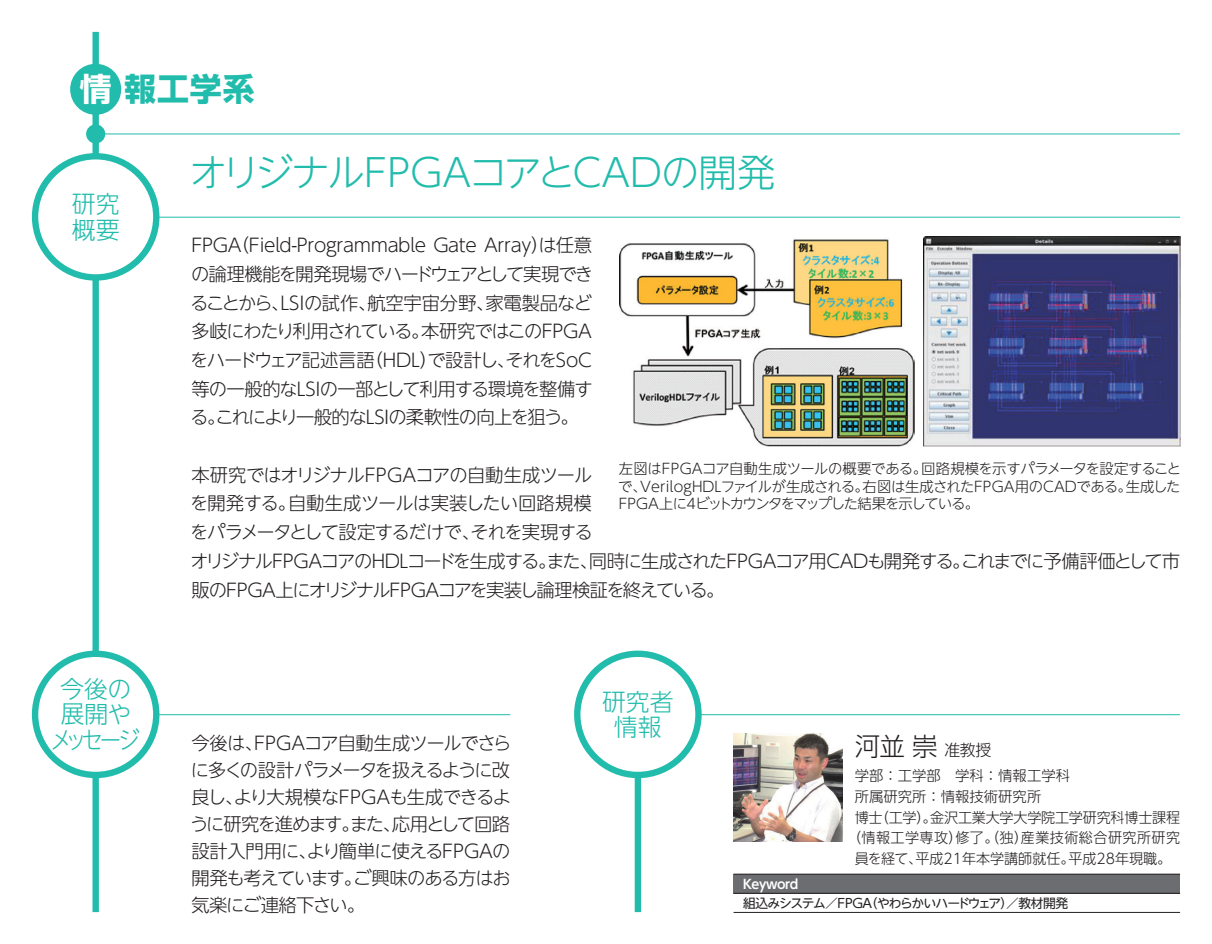
<style>
.page{position:relative;width:1212px;height:944px;background:#fff}
.page>*{position:absolute;margin:0;border:0;box-sizing:border-box;transform-origin:0 0}
.t1{font:300 38.25px "UD Shin Go NT Pr 6 N";letter-spacing:-.015em;color:#22bcac}
.t2{font:700 31.95px "UD Shin Go NT Pr 6 N";letter-spacing:.03em;color:#22bcac}
.t3{font:300 25.43px "UD Shin Go NT Pr 6 N";color:#231f20}
.t4{font:300 23.85px/25.4px "UD Shin Go NT Pr 6 N";letter-spacing:-.09em;color:#22bcac;text-align:center}
.t5{font:300 23.85px/25.4px "UD Shin Go NT Pr 6 N";color:#22bcac}
.t6{font:300 18.22px/28.8px "UD Shin Go NT Pr 6 N";letter-spacing:-.05em;color:#231f20}
.t7{font:300 18.22px/28.8px "UD Shin Go NT Pr 6 N";letter-spacing:-.03em;color:#231f20;text-align:right}
.t8{font:300 18.22px/27px "UD Shin Go NT Pr 6 N";letter-spacing:-.02em;color:#231f20;text-align:center}
.t9{font:300 18.22px/28.8px "UD Shin Go NT Pr 6 N";letter-spacing:-.08em;color:#231f20}
.t10{font:300 18.22px/28.8px "UD Shin Go NT Pr 6 N";letter-spacing:-.075em;color:#231f20}
.t11{font:300 18.22px/27px "UD Shin Go NT Pr 6 N";letter-spacing:-.07em;color:#231f20}
.t12{font:300 18.22px/27px "UD Shin Go NT Pr 6 N";letter-spacing:-.09em;color:#231f20}
.t13{font:300 15.97px "UD Shin Go NT Pr 6 N";color:#231f20}
.t14{font:300 14.4px "UD Shin Go NT Pr 6 N";letter-spacing:-.01em;color:#231f20}
.t15{font:300 14.4px/17.6px "UD Shin Go NT Pr 6 N";letter-spacing:-.095em;color:#231f20}
.t16{font:300 14.4px "UD Shin Go NT Pr 6 N";letter-spacing:.01em;color:#231f20}
.t17{font:300 14.4px "UD Shin Go NT Pr 6 N";letter-spacing:-.045em;color:#231f20}
.t18{font:300 14.4px "UD Shin Go NT Pr 6 N";letter-spacing:.03em;color:#231f20}
.t19{font:12.83px "UD Shin Go NT Pr 6 N";letter-spacing:-.07em;color:#231f20}
.t20{font:700 12.83px "UD Shin Go NT Pr 6 N De";letter-spacing:-.03em;color:#fff}
.s1{color:#fff}
</style>
<div class="page">
<hr style="left:96px;top:134px;width:1084px;height:1px;background:#22bcac">
<div style="left:92px;top:32px;width:7px;height:880px;background:#22bcac"></div>
<div style="left:70px;top:64px;width:51px;height:51px;background:#22bcac;border-radius:50%"></div>
<div style="left:86px;top:124px;width:19px;height:20px;background:#22bcac;border-radius:50%"></div>
<hr style="left:96px;top:217px;width:1084px;height:1px;background:#22bcac">
<hr style="left:96px;top:714px;width:414px;height:1px;background:#22bcac">
<hr style="left:638px;top:714px;width:542px;height:1px;background:#22bcac">
<div style="left:635px;top:676px;width:6px;height:236px;background:#22bcac"></div>
<div style="left:35px;top:156px;width:121px;height:121px;background:#fff;border-radius:50%"></div>
<div style="left:32px;top:153px;width:127px;height:128px;border:6px solid #22bcac;border-radius:50%"></div>
<div style="left:35px;top:654px;width:121px;height:121px;background:#fff;border-radius:50%"></div>
<div style="left:32px;top:651px;width:127px;height:127px;border:6px solid #22bcac;border-radius:50%"></div>
<div style="left:577px;top:654px;width:121px;height:121px;background:#fff;border-radius:50%"></div>
<div style="left:574px;top:651px;width:128px;height:127px;border:6px solid #22bcac;border-radius:50%"></div>
<img style="left:733px;top:733px;width:109px;height:109px">
<img style="left:619px;top:239px;width:296px;height:207px">
<img style="left:923px;top:237px;width:257px;height:209px">
<div style="left:733px;top:874px;width:447px;height:19px;background:#6c6d70"></div>
<hr style="left:733px;top:874px;width:447px;height:1px;background:#231f20">
<hr style="left:733px;top:893px;width:447px;height:1px;background:#231f20">
<hr style="left:733px;top:912px;width:447px;height:1px;background:#231f20">
<h2 class="t2" style="left:80px;top:63px;width:176px"><span class="s1">情</span>報工学系</h2>
<h3 class="t5" style="left:72px;top:191px;width:49px">研究概要</h3>
<h3 class="t4" style="left:50px;top:675px;width:91px">今後の展開やメッセージ</h3>
<h1 class="t1" style="left:190px;top:141px;width:587px">オリジナルFPGAコアとCADの開発</h1>
<p class="t8" style="left:231px;top:231px;width:363px">（Field-Programmable Gate Array は任意</p>
<p class="t6" style="left:531px;top:230px;width:20px">）</p>
<p class="t6" style="left:191px;top:230px;width:52px">FPGA</p>
<p class="t6" style="left:191px;top:259px;width:404px">の論理機能を開発現場でハードウェアとして実現でき</p>
<p class="t6" style="left:485px;top:288px;width:108px">家電製品など</p>
<p class="t7" style="left:190px;top:288px;width:188px">ることから LSIの試作、</p>
<p class="t6" style="left:367px;top:288px;width:129px">航空宇宙分野、</p>
<p class="t6" style="left:271px;top:288px;width:20px">、</p>
<p class="t10" style="left:365px;top:316px;width:229px;text-indent:-173px">多岐にわたり利用されている。<br>（HDL で設計しそれをSoC</p>
<p class="t7" style="left:421px;top:316px;width:172px">本研究ではこのFPGA</p>
<p class="t6" style="left:420px;top:345px;width:20px">）</p>
<p class="t6" style="left:190px;top:345px;width:404px">をハードウェア記述言語<br>等の一般的なLSIの一部として利用する環境を整備するこれにより一般的なLSIの柔軟性の向上を狙う。</p>
<p class="t6" style="left:497px;top:345px;width:20px">、</p>
<p class="t6" style="left:207px;top:402px;width:20px">。</p>
<p class="t7" style="left:191px;top:460px;width:402px">本研究ではオリジナルFPGAコアの自動生成ツール自動生成ツールは実装したい回路規模</p>
<p class="t6" style="left:190px;top:488px;width:108px">を開発する。</p>
<p class="t17" style="left:921px;top:457px;width:262px">回路規模を示すパラメータを設定すること</p>
<p class="t14" style="left:619px;top:457px;width:310px">左図はFPGAコア自動生成ツールの概要である。</p>
<p class="t16" style="left:640px;top:474px;width:230px">VerilogHDLファイルが生成される。</p>
<p class="t14" style="left:862px;top:474px;width:271px">右図は生成されたFPGA用のCADである。</p>
<p class="t14" style="left:1126px;top:474px;width:56px">生成した</p>
<p class="t15" style="left:618px;top:477px;width:362px">で、<br>FPGA上に4ビットカウンタをマップした結果を示している。</p>
<p class="t6" style="left:190px;top:517px;width:991px">をパラメータとして設定するだけで、<br>オリジナルFPGAコアのHDLコードを生成するまた同時に生成されたFPGAコア用CADも開発するこれまでに予備評価として市</p>
<p class="t6" style="left:470px;top:517px;width:124px">それを実現する</p>
<p class="t9" style="left:191px;top:546px;width:535px;text-indent:347px">。<br>販のFPGA上にオリジナルFPGAコアを実装し論理検証を終えている。</p>
<p class="t6" style="left:952px;top:546px;width:20px">。</p>
<p class="t6" style="left:580px;top:546px;width:20px">、</p>
<p class="t6" style="left:254px;top:728px;width:259px">FPGAコア自動生成ツールでさら</p>
<p class="t6" style="left:191px;top:729px;width:322px;line-height:27px">今後は、<br>に多くの設計パラメータを扱えるように改良しより大規模なFPGAも生成できるよ</p>
<p class="t12" style="left:190px;top:783px;width:322px;text-indent:35px">、<br>うに研究を進めますまた応用として回路</p>
<p class="t8" style="left:191px;top:810px;width:321px">。<br>設計入門用により簡単に使えるFPGAの</p>
<p class="t6" style="left:383px;top:809px;width:20px">、</p>
<p class="t6" style="left:298px;top:836px;width:20px">、</p>
<p class="t6" style="left:353px;top:863px;width:159px">ご興味のある方はお</p>
<p class="t11" style="left:191px;top:864px;width:175px">開発も考えています。気楽にご連絡下さい。</p>
<h3 class="t5" style="left:602px;top:688px;width:73px;text-align:center">研究者情報</h3>
<h3 class="t3" style="left:855px;top:726px;width:84px">河並崇</h3>
<p class="t14" style="left:855px;top:764px;width:217px">学部：工学部　学科：情報工学科</p>
<p class="t14" style="left:855px;top:785px;width:188px">所属研究所：情報技術研究所</p>
<p class="t14" style="left:930px;top:806px;width:251px">金沢工業大学大学院工学研究科博士課程</p>
<p class="t13" style="left:944px;top:737px;width:48px">准教授</p>
<p class="t14" style="left:875px;top:806px;width:63px">（工学）。</p>
<p class="t14" style="left:855px;top:806px;width:29px">博士</p>
<p class="t14" style="left:847px;top:826px;width:117px">（情報工学専攻）</p>
<p class="t14" style="left:955px;top:826px;width:74px">修了。（独）</p>
<p class="t18" style="left:1021px;top:826px;width:161px">産業技術総合研究所研究</p>
<p class="t20" style="left:743px;top:873px;width:57px">Keyword</p>
<p class="t14" style="left:915px;top:847px;width:161px">平成21年本学講師就任。</p>
<p class="t14" style="left:1068px;top:847px;width:104px">平成28年現職。</p>
<p class="t14" style="left:855px;top:847px;width:69px">員を経て、</p>
<p class="t19" style="left:865px;top:892px;width:205px">（やわらかいハードウェア／）教材開発</p>
<p class="t19" style="left:743px;top:892px;width:131px">組込みシステム／FPGA</p>
</div>
